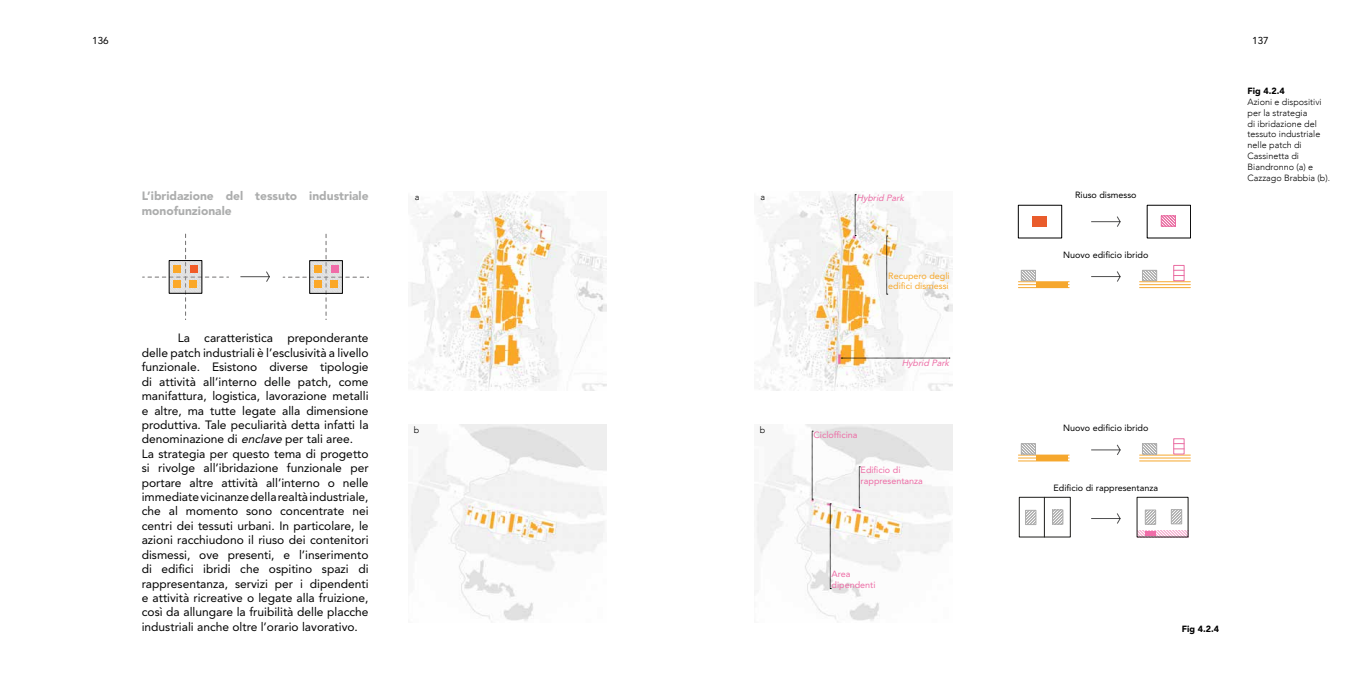
<style>
.page{position:relative;width:1361px;height:681px;background:#fff}
.page>*{position:absolute;margin:0;border:0;box-sizing:border-box;transform-origin:0 0}
.t1{font:12px/14.4px "Avenir LT Std";color:#000}
.t2{font:900 12px/14.4px "Avenir LT Std";color:#acadad}
.t3{font:10px "Avenir LT Std";color:#000}
.t4{font:300 9px/10.8px "Avenir";color:#000}
.t5{font:9px "Avenir LT Std";color:#000}
.t6{font:9px/10.8px "Avenir LT Std";color:#ed6ca5}
.t7{font:9px/10px "Avenir LT Std";color:#f7a82a}
.t8{font:italic 9px "Avenir LT Std";color:#ed6ca5}
.t9{font:900 9px "Avenir";color:#000}
.s1{font-style:italic}
</style>
<div class="page">
<img style="left:756px;top:191px;width:196px;height:199px">
<img style="left:756px;top:424px;width:196px;height:198px">
<img style="left:410px;top:191px;width:197px;height:199px">
<img style="left:410px;top:424px;width:197px;height:198px">
<svg style="left:1027px;top:511px;width:7px;height:12px"></svg>
<div style="left:1025px;top:509px;width:11px;height:16px;border:1px solid #adadad"></div>
<svg style="left:1054px;top:511px;width:7px;height:11px"></svg>
<div style="left:1052px;top:509px;width:11px;height:15px;border:1px solid #adadad"></div>
<hr style="left:1044px;top:497px;width:1px;height:39px;background:#1c1c1a">
<div style="left:1019px;top:496px;width:51px;height:41px;border:1px solid #1c1c1a"></div>
<svg style="left:1138px;top:530px;width:48px;height:5px"></svg>
<svg style="left:1146px;top:511px;width:8px;height:11px"></svg>
<div style="left:1144px;top:509px;width:12px;height:15px;border:1px solid #adadad"></div>
<svg style="left:1172px;top:511px;width:8px;height:11px"></svg>
<div style="left:1170px;top:509px;width:12px;height:15px;border:1px solid #adadad"></div>
<hr style="left:1145px;top:531px;width:11px;height:4px;background:#f06ca8">
<div style="left:1032px;top:216px;width:14px;height:10px;background:#e95c2c"></div>
<div style="left:1018px;top:205px;width:44px;height:33px;border:1px solid #000"></div>
<svg style="left:1162px;top:217px;width:12px;height:8px"></svg>
<div style="left:1160px;top:215px;width:16px;height:12px;border:1px solid #ea6da2"></div>
<hr style="left:1018px;top:287px;width:51px;height:1px;background:#f6a72d">
<hr style="left:1018px;top:281px;width:51px;height:1px;background:#f6a72d">
<hr style="left:1018px;top:284px;width:51px;height:1px;background:#f6a72d">
<svg style="left:1022px;top:272px;width:12px;height:7px"></svg>
<div style="left:1020px;top:270px;width:16px;height:11px;border:1px solid #acacac"></div>
<div style="left:1036px;top:281px;width:31px;height:6px;background:#f6a72d"></div>
<hr style="left:1139px;top:287px;width:51px;height:1px;background:#f6a72d">
<hr style="left:1139px;top:281px;width:51px;height:1px;background:#f6a72d">
<hr style="left:1139px;top:284px;width:51px;height:1px;background:#f6a72d">
<svg style="left:1144px;top:272px;width:11px;height:7px"></svg>
<div style="left:1142px;top:270px;width:15px;height:11px;border:1px solid #acacac"></div>
<div style="left:1173px;top:265px;width:11px;height:16px;border:1px solid #ea6da2"></div>
<svg style="left:1173px;top:269px;width:12px;height:7px"></svg>
<hr style="left:1018px;top:460px;width:51px;height:1px;background:#f6a72d">
<hr style="left:1018px;top:454px;width:51px;height:1px;background:#f6a72d">
<hr style="left:1018px;top:457px;width:51px;height:1px;background:#f6a72d">
<svg style="left:1022px;top:445px;width:12px;height:7px"></svg>
<div style="left:1020px;top:443px;width:16px;height:11px;border:1px solid #acacac"></div>
<div style="left:1036px;top:455px;width:31px;height:5px;background:#f6a72d"></div>
<hr style="left:1139px;top:460px;width:51px;height:1px;background:#f6a72d">
<hr style="left:1139px;top:454px;width:51px;height:1px;background:#f6a72d">
<hr style="left:1139px;top:457px;width:51px;height:1px;background:#f6a72d">
<svg style="left:1144px;top:445px;width:11px;height:7px"></svg>
<div style="left:1142px;top:443px;width:15px;height:11px;border:1px solid #acacac"></div>
<div style="left:1173px;top:438px;width:11px;height:16px;border:1px solid #ea6da2"></div>
<svg style="left:1173px;top:442px;width:12px;height:7px"></svg>
<svg style="left:143px;top:234px;width:85px;height:85px"></svg>
<svg style="left:171px;top:262px;width:29px;height:29px"></svg>
<div style="left:173px;top:265px;width:7px;height:8px;background:#fba828"></div>
<div style="left:190px;top:265px;width:7px;height:8px;background:#f15b26"></div>
<div style="left:173px;top:281px;width:7px;height:7px;background:#fba828"></div>
<div style="left:190px;top:281px;width:7px;height:7px;background:#fba828"></div>
<svg style="left:283px;top:234px;width:86px;height:85px"></svg>
<svg style="left:311px;top:262px;width:29px;height:29px"></svg>
<div style="left:309px;top:260px;width:33px;height:33px;border:1px solid #000"></div>
<div style="left:314px;top:266px;width:7px;height:7px;background:#fba828"></div>
<div style="left:331px;top:266px;width:7px;height:7px;background:#f06ca8"></div>
<div style="left:314px;top:281px;width:7px;height:7px;background:#fba828"></div>
<div style="left:331px;top:281px;width:7px;height:7px;background:#fba828"></div>
<svg style="left:1091px;top:216px;width:30px;height:11px"></svg>
<svg style="left:1091px;top:271px;width:30px;height:11px"></svg>
<svg style="left:1091px;top:444px;width:30px;height:11px"></svg>
<svg style="left:1091px;top:513px;width:30px;height:11px"></svg>
<svg style="left:841px;top:357px;width:109px;height:1px"></svg>
<svg style="left:855px;top:194px;width:1px;height:42px"></svg>
<svg style="left:886px;top:236px;width:2px;height:59px"></svg>
<svg style="left:812px;top:431px;width:1px;height:68px"></svg>
<svg style="left:859px;top:466px;width:1px;height:42px"></svg>
<svg style="left:830px;top:503px;width:1px;height:86px"></svg>
<hr style="left:240px;top:276px;width:30px;height:1px;background:#020203">
<svg style="left:266px;top:271px;width:4px;height:11px"></svg>
<p class="t3" style="left:92px;top:35px;width:18px">136</p>
<p class="t3" style="left:1252px;top:35px;width:18px">137</p>
<p class="t2" style="left:142px;top:189px;width:228px">L’ibridazione del tessuto industriale monofunzionale</p>
<p class="t4" style="left:415px;top:192px;width:6px">a</p>
<p class="t1" style="left:142px;top:331px;width:228px;text-indent:36px">La caratteristica preponderante delle patch industriali è l’esclusività a livello funzionale. Esistono diverse tipologie di attività all’interno delle patch, come manifattura, logistica, lavorazione metalli e altre, ma tutte legate alla dimensione produttiva. Tale peculiarità detta infatti la denominazione di <span class="s1">enclave</span> per tali aree.<br>La strategia per questo tema di progetto si rivolge all’ibridazione funzionale per portare altre attività all’interno o nelle immediate vicinanze della realtà industriale, che al momento sono concentrate nei centri dei tessuti urbani. In particolare, le azioni racchiudono il riuso dei contenitori dismessi, ove presenti, e l’inserimento di edifici ibridi che ospitino spazi di rappresentanza, servizi per i dipendenti e attività ricreative o legate alla fruizione, così da allungare la fruibilità delle placche industriali anche oltre l’orario lavorativo.</p>
<p class="t4" style="left:414px;top:424px;width:7px">b</p>
<p class="t4" style="left:760px;top:192px;width:6px">a</p>
<p class="t4" style="left:760px;top:424px;width:7px">b</p>
<p class="t8" style="left:856px;top:193px;width:51px">Hybrid Park</p>
<p class="t7" style="left:888px;top:271px;width:63px">Recupero degli edifici dismessi</p>
<p class="t6" style="left:813px;top:429px;width:46px">Ciclofficina</p>
<p class="t8" style="left:902px;top:358px;width:51px">Hybrid Park</p>
<p class="t6" style="left:860px;top:464px;width:64px">Edificio di rappresentanza</p>
<p class="t6" style="left:831px;top:568px;width:46px">Area dipendenti</p>
<p class="t5" style="left:1075px;top:190px;width:63px">Riuso dismesso</p>
<p class="t5" style="left:1063px;top:249px;width:87px">Nuovo edificio ibrido</p>
<p class="t9" style="left:1247px;top:83px;width:39px">Fig 4.2.4</p>
<p class="t4" style="left:1247px;top:96px;width:84px">Azioni e dispositivi per la strategia<br>di ibridazione del tessuto industriale nelle patch di<br>Cassinetta di<br>Biandronno (a) e<br>Cazzago Brabbia (b).</p>
<p class="t5" style="left:1063px;top:422px;width:87px">Nuovo edificio ibrido</p>
<p class="t5" style="left:1053px;top:482px;width:106px">Edificio di rappresentanza</p>
<p class="t9" style="left:1182px;top:620px;width:39px">Fig 4.2.4</p>
</div>
